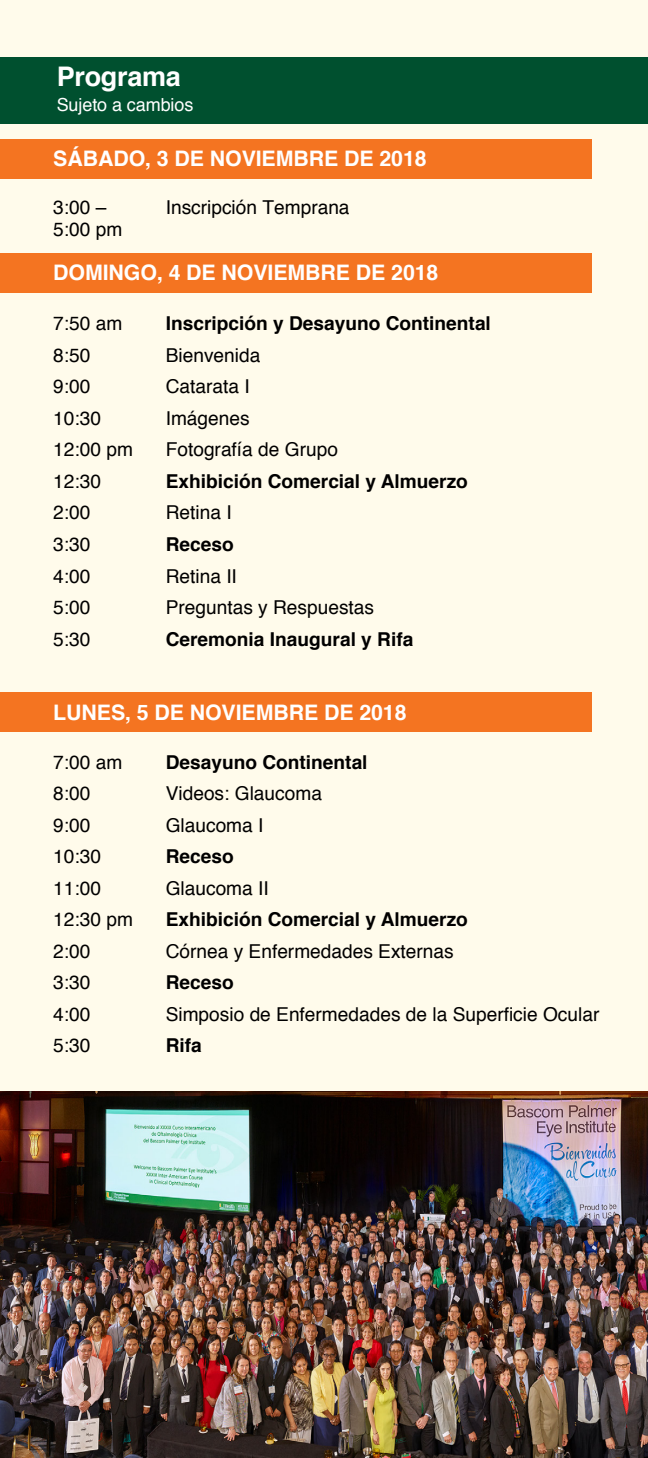
<style>
.page{position:relative;width:648px;height:1458px;background:#fffbeb}
.page>*{position:absolute;margin:0;border:0;box-sizing:border-box;transform-origin:0 0}
.t1{font:700 27px "Helvetica";letter-spacing:-.01em;color:#fff}
.t2{font:700 21.38px "Helvetica";letter-spacing:-.005em;color:#fff}
.t3{font:19.12px "Helvetica";color:#000}
.t4{font:700 19.12px "Helvetica";color:#000}
.t5{font:18px "Helvetica";letter-spacing:-.005em;color:#fff}
</style>
<div class="page">
<div style="left:0;top:139px;width:591px;height:40px;background:#f47421"></div>
<div style="left:0;top:253px;width:591px;height:40px;background:#f47421"></div>
<div style="left:0;top:692px;width:591px;height:40px;background:#f47421"></div>
<img style="left:0;top:1092px;width:648px;height:366px">
<div style="left:0;top:57px;width:648px;height:66px;background:#00502f"></div>
<h1 class="t1" style="left:57px;top:55px;width:126px">Programa</h1>
<p class="t5" style="left:57px;top:94px;width:138px">Sujeto a cambios</p>
<p class="t2" style="left:53px;top:142px;width:375px">SÁBADO, 3 DE NOVIEMBRE DE 2018</p>
<p class="t3" style="left:53px;top:195px;width:55px">3:00 –</p>
<p class="t3" style="left:166px;top:195px;width:185px">Inscripción Temprana</p>
<p class="t3" style="left:53px;top:218px;width:71px">5:00 pm</p>
<p class="t2" style="left:53px;top:255px;width:387px">DOMINGO, 4 DE NOVIEMBRE DE 2018</p>
<p class="t3" style="left:53px;top:312px;width:71px">7:50 am</p>
<p class="t4" style="left:166px;top:308px;width:327px">Inscripción y Desayuno Continental</p>
<p class="t3" style="left:53px;top:343px;width:39px">8:50</p>
<p class="t3" style="left:166px;top:343px;width:96px">Bienvenida</p>
<p class="t3" style="left:53px;top:375px;width:39px">9:00</p>
<p class="t3" style="left:166px;top:375px;width:85px">Catarata I</p>
<p class="t3" style="left:53px;top:406px;width:49px">10:30</p>
<p class="t3" style="left:166px;top:406px;width:85px">Imágenes</p>
<p class="t3" style="left:53px;top:438px;width:81px">12:00 pm</p>
<p class="t3" style="left:166px;top:438px;width:174px">Fotografía de Grupo</p>
<p class="t3" style="left:53px;top:469px;width:49px">12:30</p>
<p class="t4" style="left:166px;top:466px;width:304px">Exhibición Comercial y Almuerzo</p>
<p class="t3" style="left:53px;top:501px;width:39px">2:00</p>
<p class="t3" style="left:166px;top:501px;width:67px">Retina I</p>
<p class="t3" style="left:53px;top:532px;width:39px">3:30</p>
<p class="t4" style="left:166px;top:529px;width:70px">Receso</p>
<p class="t3" style="left:53px;top:564px;width:39px">4:00</p>
<p class="t3" style="left:166px;top:564px;width:73px">Retina II</p>
<p class="t3" style="left:53px;top:595px;width:39px">5:00</p>
<p class="t3" style="left:166px;top:595px;width:210px">Preguntas y Respuestas</p>
<p class="t3" style="left:53px;top:627px;width:39px">5:30</p>
<p class="t4" style="left:166px;top:623px;width:249px">Ceremonia Inaugural y Rifa</p>
<p class="t2" style="left:53px;top:695px;width:355px">LUNES, 5 DE NOVIEMBRE DE 2018</p>
<p class="t3" style="left:53px;top:750px;width:71px">7:00 am</p>
<p class="t4" style="left:166px;top:747px;width:203px">Desayuno Continental</p>
<p class="t3" style="left:53px;top:782px;width:39px">8:00</p>
<p class="t3" style="left:166px;top:782px;width:158px">Videos: Glaucoma</p>
<p class="t3" style="left:53px;top:813px;width:39px">9:00</p>
<p class="t3" style="left:166px;top:813px;width:99px">Glaucoma I</p>
<p class="t3" style="left:53px;top:845px;width:49px">10:30</p>
<p class="t4" style="left:166px;top:841px;width:70px">Receso</p>
<p class="t3" style="left:53px;top:876px;width:49px">11:00</p>
<p class="t3" style="left:166px;top:876px;width:105px">Glaucoma II</p>
<p class="t3" style="left:53px;top:908px;width:81px">12:30 pm</p>
<p class="t4" style="left:166px;top:904px;width:304px">Exhibición Comercial y Almuerzo</p>
<p class="t3" style="left:53px;top:939px;width:39px">2:00</p>
<p class="t3" style="left:166px;top:939px;width:290px">Córnea y Enfermedades Externas</p>
<p class="t3" style="left:53px;top:971px;width:39px">3:30</p>
<p class="t4" style="left:166px;top:967px;width:70px">Receso</p>
<p class="t3" style="left:53px;top:1002px;width:39px">4:00</p>
<p class="t3" style="left:166px;top:1002px;width:435px">Simposio de Enfermedades de la Superficie Ocular</p>
<p class="t3" style="left:53px;top:1034px;width:39px">5:30</p>
<p class="t4" style="left:166px;top:1030px;width:38px">Rifa</p>
</div>
